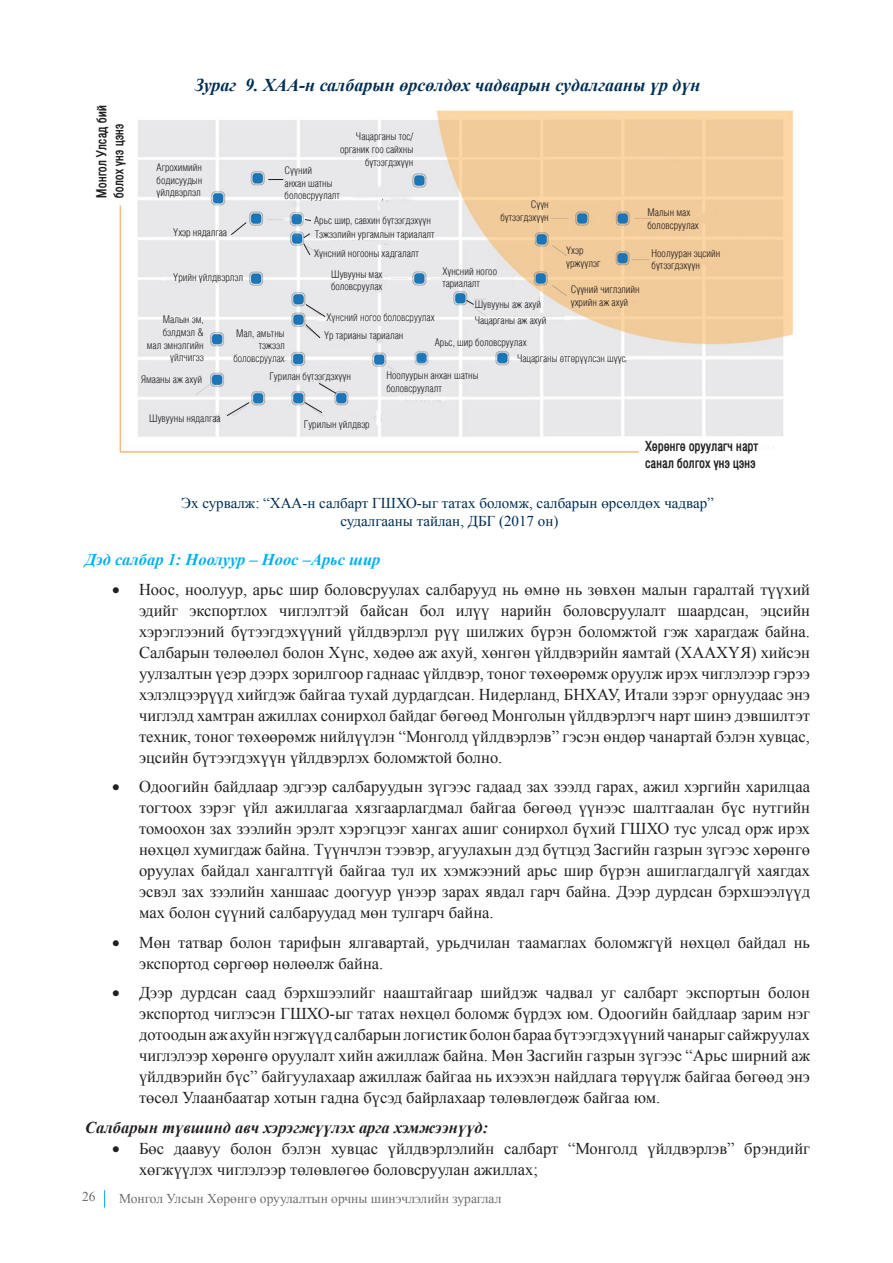
<style>
.page{position:relative;width:893px;height:1263px;background:#fff}
.page>*{position:absolute;margin:0;border:0;box-sizing:border-box;transform-origin:0 0}
.t1{font:italic 700 18px "Times New Roman";color:#002e54}
.t2{font:16.5px/21px "Times New Roman";color:#231f20;text-align:justify}
.t3{font:italic 700 16.5px "Times New Roman";color:#231f20}
.t4{font:italic 700 16.5px "Times New Roman";color:#00b0f0}
.t5{font:15px "Times New Roman";color:#002e54}
.t6{font:700 14.1px/17px "Mogul Helios";color:#231f20}
.t7{font:13.5px "Times New Roman";color:#6c6d70}
.t8{font:10.65px/12.8px "Mogul Helios";color:#231f20}
</style>
<div class="page">
<svg style="left:104px;top:1190px;width:1px;height:17px"></svg>
<img style="left:119px;top:110px;width:675px;height:345px">
<svg style="left:268px;top:179px;width:15px;height:1px"></svg>
<svg style="left:231px;top:222px;width:15px;height:13px"></svg>
<svg style="left:319px;top:383px;width:17px;height:11px"></svg>
<svg style="left:305px;top:402px;width:17px;height:11px"></svg>
<svg style="left:227px;top:402px;width:22px;height:14px"></svg>
<svg style="left:306px;top:324px;width:14px;height:14px"></svg>
<svg style="left:306px;top:304px;width:19px;height:13px"></svg>
<svg style="left:304px;top:233px;width:6px;height:5px"></svg>
<svg style="left:304px;top:244px;width:6px;height:11px"></svg>
<svg style="left:305px;top:219px;width:6px;height:2px"></svg>
<svg style="left:466px;top:300px;width:8px;height:5px"></svg>
<p class="t6" style="left:93px;top:198px;width:95px;rotate:-90deg">Монгол Улсад бий болох үнэ цэнэ</p>
<p class="t1" style="left:195px;top:73px;width:507px">Зураг 9. ХАА-н салбарын өрсөлдөх чадварын судалгааны үр дүн</p>
<p class="t8" style="left:340px;top:130px;width:75px;text-align:right">Чацарганы тос/ органик гоо сайхны бүтээгдэхүүн</p>
<p class="t8" style="left:157px;top:161px;width:47px;text-align:justify">Агрохимийн бодисуудын үйлдвэрлэл</p>
<p class="t8" style="left:285px;top:164px;width:57px">Сүүний<br>анхан шатны боловсруулалт</p>
<p class="t8" style="left:314px;top:213px;width:122px;line-height:14.2px">Арьс шир, савхин бүтээгдэхүүн<br>Тэжээлийн ургамлын тариалалт</p>
<p class="t8" style="left:331px;top:242px;width:89px;line-height:21.3px;text-indent:-17px">Хүнсний ногооны хадгалалт<br>Шувууны мах</p>
<p class="t8" style="left:331px;top:280px;width:53px">боловсруулах</p>
<p class="t8" style="left:324px;top:329px;width:81px">Үр тарианы тариалан</p>
<p class="t8" style="left:501px;top:198px;width:50px;text-align:right">Сүүн бүтээгдэхүүн</p>
<p class="t8" style="left:648px;top:206px;width:53px">Малын мах боловсруулах</p>
<p class="t8" style="left:652px;top:246px;width:70px">Ноолууран эцсийн бүтээгдэхүүн</p>
<p class="t8" style="left:173px;top:226px;width:55px">Үхэр нядалгаа</p>
<p class="t8" style="left:566px;top:244px;width:36px">Үхэр үржүүлэг</p>
<p class="t8" style="left:571px;top:283px;width:71px">Сүүний чиглэлийн үхрийн аж ахуй</p>
<p class="t8" style="left:173px;top:271px;width:71px">Үрийн үйлдвэрлэл</p>
<p class="t8" style="left:442px;top:265px;width:56px">Хүнсний ногоо тариалалт</p>
<p class="t8" style="left:475px;top:298px;width:68px">Шувууны аж ахуй</p>
<p class="t8" style="left:326px;top:311px;width:110px">Хүнсний ногоо боловсруулах</p>
<p class="t8" style="left:147px;top:313px;width:58px;text-align:right">Малын эм, бэлдмэл &amp; мал эмнэлгийн үйлчигээ</p>
<p class="t8" style="left:475px;top:314px;width:73px">Чацарганы аж ахуй</p>
<p class="t8" style="left:234px;top:326px;width:53px;text-align:right">Мал, амьтны тэжээл боловсруулах</p>
<p class="t8" style="left:435px;top:336px;width:93px">Арьс, шир боловсруулах</p>
<p class="t8" style="left:386px;top:369px;width:94px">Ноолуурын анхан шатны боловсруулалт</p>
<p class="t8" style="left:517px;top:351px;width:110px">Чацарганы өтгөрүүлсэн шүүс</p>
<p class="t8" style="left:269px;top:370px;width:83px">Гурилан бүтээгдэхүүн</p>
<p class="t8" style="left:141px;top:373px;width:62px">Ямааны аж ахуй</p>
<p class="t8" style="left:149px;top:412px;width:73px">Шувууны нядалгаа</p>
<p class="t8" style="left:304px;top:418px;width:67px">Гурилын үйлдвэр</p>
<p class="t6" style="left:645px;top:437px;width:114px">Хөрөнгө оруулагч нарт санал болгох үнэ цэнэ</p>
<p class="t5" style="left:181px;top:493px;width:534px">Эх сурвалж: “ХАА-н салбарт ГШХО-ыг татах боломж, салбарын өрсөлдөх чадвар”</p>
<p class="t5" style="left:340px;top:511px;width:219px">судалгааны тайлан, ДБГ (2017 он)</p>
<p class="t4" style="left:85px;top:548px;width:297px">Дэд салбар 1: Ноолуур – Ноос –Арьс шир</p>
<p class="t2" style="left:139px;top:579px;width:672px;text-indent:-27px">• Ноос, ноолуур, арьс шир боловсруулах салбарууд нь өмнө нь зөвхөн малын гаралтай түүхий эдийг экспортлох чиглэлтэй байсан бол илүү нарийн боловсруулалт шаардсан, эцсийн хэрэглээний бүтээгдэхүүний үйлдвэрлэл рүү шилжих бүрэн боломжтой гэж харагдаж байна.<br>Салбарын төлөөлөл болон Хүнс, хөдөө аж ахуй, хөнгөн үйлдвэрийн яамтай (ХААХҮЯ) хийсэн уулзалтын үеэр дээрх зорилгоор гаднаас үйлдвэр, тоног төхөөрөмж оруулж ирэх чиглэлээр гэрээ хэлэлцээрүүд хийгдэж байгаа тухай дурдагдсан. Нидерланд, БНХАУ, Итали зэрэг орнуудаас энэ чиглэлд хамтран ажиллах сонирхол байдаг бөгөөд Монголын үйлдвэрлэгч нарт шинэ дэвшилтэт техник, тоног төхөөрөмж нийлүүлэн “Монголд үйлдвэрлэв” гэсэн өндөр чанартай бэлэн хувцас, эцсийн бүтээгдэхүүн үйлдвэрлэх боломжтой болно.</p>
<p class="t2" style="left:139px;top:776px;width:672px;text-indent:-27px">• Одоогийн байдлаар эдгээр салбаруудын зүгээс гадаад зах зээлд гарах, ажил хэргийн харилцаа тогтоох зэрэг үйл ажиллагаа хязгаарлагдмал байгаа бөгөөд үүнээс шалтгаалан бүс нутгийн томоохон зах зээлийн эрэлт хэрэгцээг хангах ашиг сонирхол бүхий ГШХО тус улсад орж ирэх нөхцөл хумигдаж байна. Түүнчлэн тээвэр, агуулахын дэд бүтцэд Засгийн газрын зүгээс хөрөнгө оруулах байдал хангалтгүй байгаа тул их хэмжээний арьс шир бүрэн ашиглагдалгүй хаягдах эсвэл зах зээлийн ханшаас доогуур үнээр зарах явдал гарч байна. Дээр дурдсан бэрхшээлүүд мах болон сүүний салбаруудад мөн тулгарч байна.</p>
<p class="t2" style="left:139px;top:932px;width:672px;text-indent:-27px">• Мөн татвар болон тарифын ялгавартай, урьдчилан таамаглах боломжгүй нөхцөл байдал нь экспортод сөргөөр нөлөөлж байна.</p>
<p class="t2" style="left:139px;top:982px;width:672px;text-indent:-27px">• Дээр дурдсан саад бэрхшээлийг нааштайгаар шийдэж чадвал уг салбарт экспортын болон экспортод чиглэсэн ГШХО-ыг татах нөхцөл боломж бүрдэх юм. Одоогийн байдлаар зарим нэг дотоодын аж ахуйн нэгжүүд салбарын логистик болон бараа бүтээгдэхүүний чанарыг сайжруулах чиглэлээр хөрөнгө оруулалт хийн ажиллаж байна. Мөн Засгийн газрын зүгээс “Арьс ширний аж үйлдвэрийн бүс” байгуулахаар ажиллаж байгаа нь ихээхэн найдлага төрүүлж байгаа бөгөөд энэ төсөл Улаанбаатар хотын гадна бүсэд байрлахаар төлөвлөгдөж байгаа юм.</p>
<p class="t3" style="left:85px;top:1116px;width:405px">Салбарын түвшинд авч хэрэгжүүлэх арга хэмжээнүүд:</p>
<p class="t2" style="left:139px;top:1138px;width:672px;text-indent:-27px">• Бөс даавуу болон бэлэн хувцас үйлдвэрлэлийн салбарт “Монголд үйлдвэрлэв” брэндийг хөгжүүлэх чиглэлээр төлөвлөгөө боловсруулан ажиллах;</p>
<p class="t7" style="left:82px;top:1187px;width:15px">26</p>
<p class="t7" style="left:119px;top:1189px;width:384px">Монгол Улсын Хөрөнгө оруулалтын орчны шинэчлэлийн зураглал</p>
</div>
